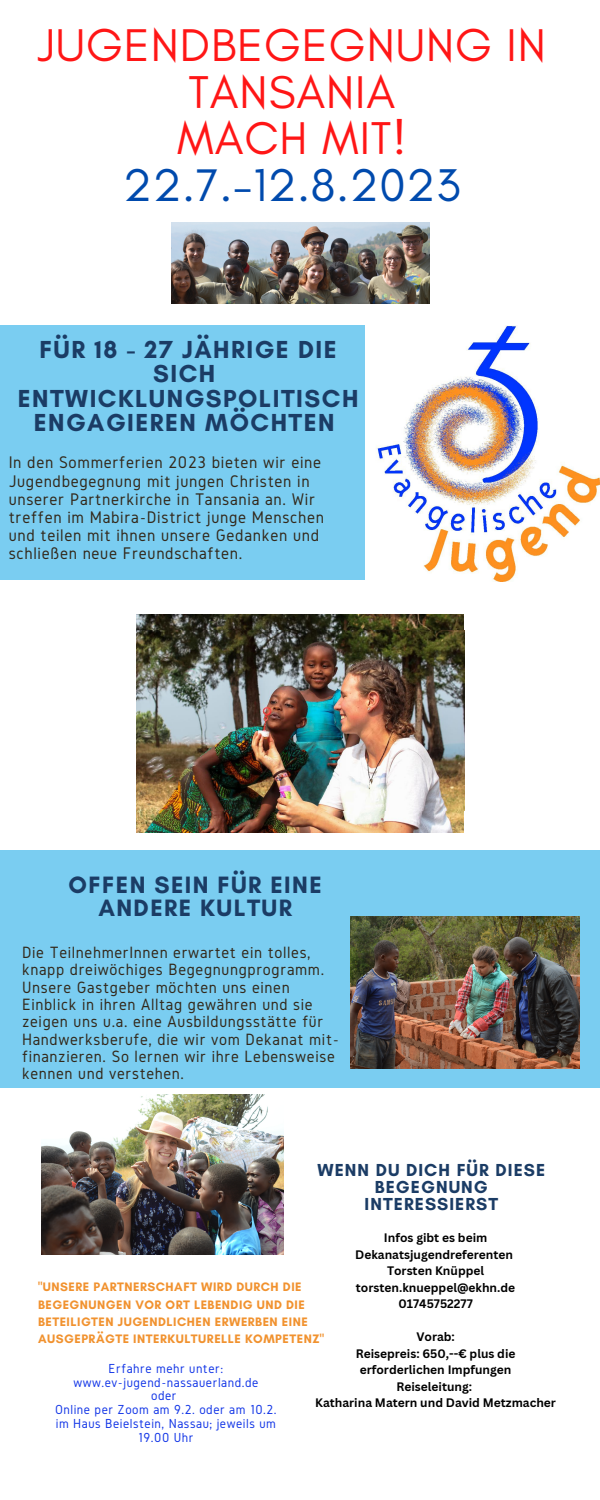
<style>
.page{position:relative;width:600px;height:1500px;background:#fff}
.page>*{position:absolute;margin:0;border:0;box-sizing:border-box;transform-origin:0 0}
.t1{font:46.7px/46.5px "Glacial Indifference";letter-spacing:.02em;color:#ff1616;text-align:center}
.t2{font:46.7px "Glacial Indifference";letter-spacing:.02em;color:#004aad}
.t3{font:700 25.1px/24.5px "Glacial Indifference";letter-spacing:.06em;color:#1b3c65;text-align:center}
.t4{font:700 24.1px/23px "Glacial Indifference";letter-spacing:.06em;color:#1b3c65;text-align:center}
.t5{font:700 17.7px/17px "Glacial Indifference";letter-spacing:.06em;color:#1b3c65;text-align:center}
.t6{font:17.5px/18.1px "Gidole";letter-spacing:.04em;color:#33281a}
.t7{font:17px/17.3px "Gidole";letter-spacing:.04em;color:#33281a}
.t8{font:13.6px/13.8px "Gidole";letter-spacing:.04em;color:#1437e7;text-align:center}
.t9{font:700 12.5px/17.2px "Glacial Indifference";letter-spacing:.04em;color:#f1922f}
.t10{font:700 12px/16.5px "Canva Sans";color:#000;text-align:center}
</style>
<div class="page">
<div style="left:0;top:325px;width:600px;height:255px;background:#7acdf1"></div>
<div style="left:0;top:850px;width:600px;height:238px;background:#7acdf1"></div>
<img style="left:136px;top:614px;width:327px;height:218px">
<img style="left:365px;top:325px;width:235px;height:257px">
<img style="left:350px;top:917px;width:230px;height:152px">
<img style="left:42px;top:1094px;width:241px;height:161px">
<img style="left:171px;top:223px;width:258px;height:81px">
<img style="left:138px;top:630px;width:327px;height:181px">
<h1 class="t1" style="left:38px;top:22px;width:510px">JUGENDBEGEGNUNG IN<br>TANSANIA<br>MACH MIT!</h1>
<h1 class="t2" style="left:123px;top:156px;width:339px">22.7.-12.8.2023</h1>
<h2 class="t3" style="left:18px;top:337px;width:342px">FÜR 18 - 27 JÄHRIGE DIE<br>SICH<br>ENTWICKLUNGSPOLITISCH<br>ENGAGIEREN MÖCHTEN</h2>
<p class="t6" style="left:9px;top:453px;width:317px">In den Sommerferien 2023 bieten wir eine Jugendbegegnung mit jungen Christen in unserer Partnerkirche in Tansania an. Wir treffen im Mabira-District junge Menschen und teilen mit ihnen unsere Gedanken und schließen neue Freundschaften.</p>
<h3 class="t4" style="left:69px;top:873px;width:255px">OFFEN SEIN FÜR EINE<br>ANDERE KULTUR</h3>
<p class="t7" style="left:22px;top:944px;width:319px">Die TeilnehmerInnen erwartet ein tolles, knapp dreiwöchiges Begegnungprogramm.<br>Unsere Gastgeber möchten uns einen Einblick in ihren Alltag gewähren und sie zeigen uns u.a. eine Ausbildungsstätte für Handwerksberufe, die wir vom Dekanat mit&shy;finanzieren. So lernen wir ihre Lebensweise kennen und verstehen.</p>
<p class="t5" style="left:318px;top:1161px;width:229px">WENN DU DICH FÜR DIESE<br>BEGEGNUNG<br>INTERESSIERST</p>
<p class="t10" style="left:355px;top:1229px;width:161px">Infos gibt es beim<br>Dekanatsjugendreferenten<br>Torsten Knüppel torsten.knueppel@ekhn.de<br>01745752277</p>
<p class="t10" style="left:315px;top:1328px;width:242px">Vorab:<br>Reisepreis: 650,--€ plus die erforderlichen Impfungen<br>Reiseleitung:<br>Katharina Matern und David Metzmacher</p>
<p class="t9" style="left:38px;top:1278px;width:288px">"UNSERE PARTNERSCHAFT WIRD DURCH DIE BEGEGNUNGEN VOR ORT LEBENDIG UND DIE BETEILIGTEN JUGENDLICHEN ERWERBEN EINE AUSGEPRÄGTE INTERKULTURELLE KOMPETENZ"</p>
<p class="t8" style="left:55px;top:1361px;width:223px">Erfahre mehr unter: www.ev-jugend-nassauerland.de<br>oder<br>Online per Zoom am 9.2. oder am 10.2. im Haus Beielstein, Nassau; jeweils um<br>19.00 Uhr</p>
</div>
